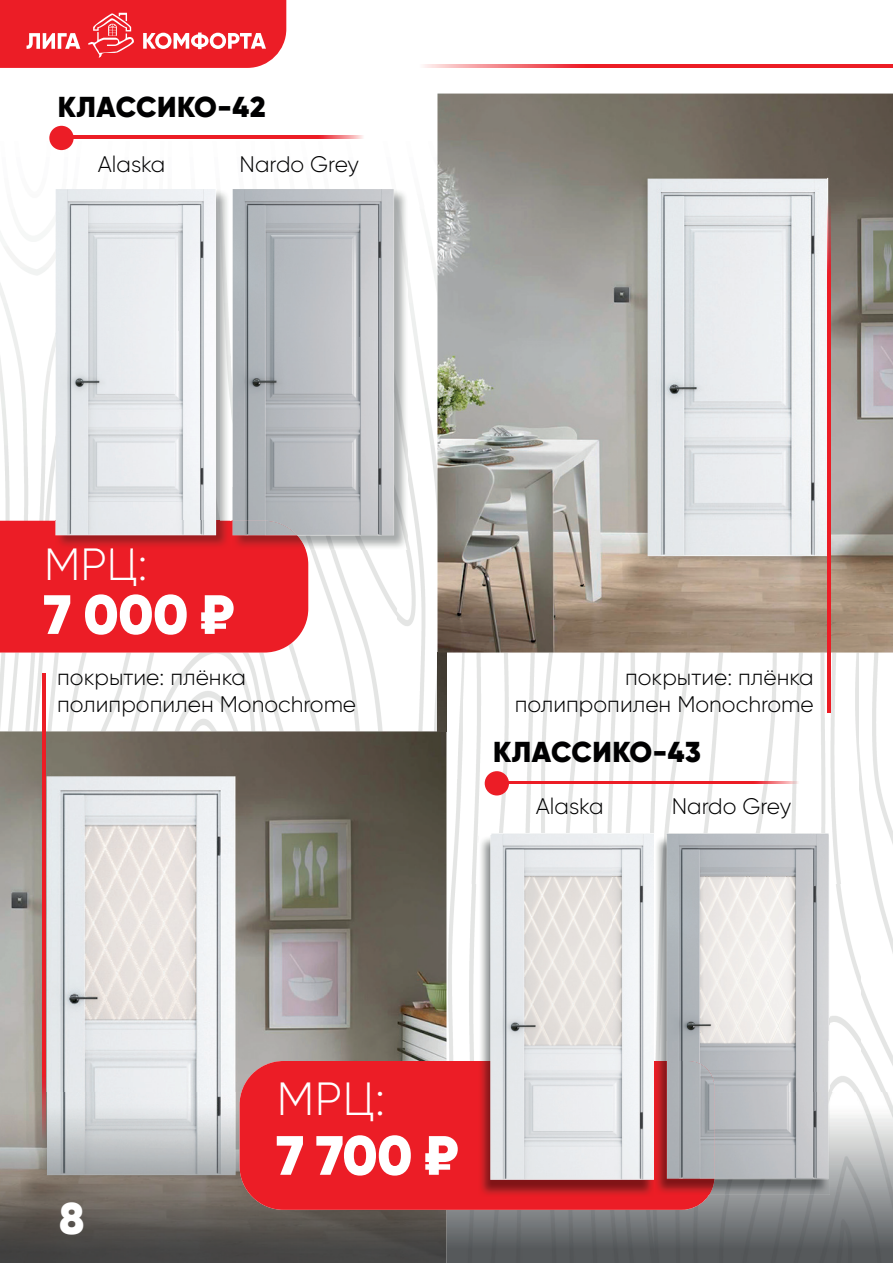
<style>
.page{position:relative;width:893px;height:1263px;background:#fff}
.page>*{position:absolute;margin:0;border:0;box-sizing:border-box;transform-origin:0 0}
.t1{font:900 55.2px "Gilroy";color:#fff}
.t2{font:300 46.5px "Gilroy";color:#fff}
.t3{font:300 45px "Gilroy";color:#fff}
.t4{font:900 44.4px "Gilroy";color:#fff}
.t5{font:900 28.8px "Gilroy";letter-spacing:.015em;color:#000001}
.t6{font:300 22.5px/27px "Gilroy";color:#000001}
</style>
<div class="page">
<img style="left:49px;top:0;width:414px;height:151px">
<img style="left:463px;top:64px;width:430px;height:30px">
<img style="left:0;top:246px;width:55px;height:275px">
<img style="left:230px;top:353px;width:2px;height:168px">
<img style="left:397px;top:246px;width:66px;height:534px">
<img style="left:298px;top:550px;width:99px;height:181px">
<img style="left:0;top:652px;width:298px;height:79px">
<img style="left:463px;top:652px;width:397px;height:232px">
<img style="left:860px;top:652px;width:33px;height:440px">
<img style="left:446px;top:780px;width:15px;height:281px">
<img style="left:469px;top:884px;width:7px;height:177px">
<img style="left:830px;top:884px;width:30px;height:208px">
<svg style="left:0;top:0;width:286px;height:68px"></svg>
<img style="left:56px;top:190px;width:174px;height:331px">
<img style="left:55px;top:189px;width:164px;height:47px">
<img style="left:55px;top:236px;width:1px;height:285px">
<img style="left:308px;top:193px;width:100px;height:357px">
<svg style="left:0;top:521px;width:308px;height:131px"></svg>
<img style="left:232px;top:189px;width:170px;height:347px">
<img style="left:232px;top:521px;width:65px;height:15px">
<img style="left:74px;top:136px;width:311px;height:2px">
<div style="left:49px;top:126px;width:25px;height:24px;background:#ec1d26;border-radius:50%"></div>
<img style="left:509px;top:781px;width:311px;height:3px">
<div style="left:485px;top:771px;width:24px;height:24px;background:#ec1d26;border-radius:50%"></div>
<img style="left:0;top:731px;width:446px;height:361px">
<img style="left:437px;top:652px;width:9px;height:79px">
<img style="left:0;top:1092px;width:893px;height:171px">
<div style="left:240px;top:1061px;width:474px;height:149px;background:#ec1d26"></div>
<img style="left:478px;top:836px;width:177px;height:361px">
<img style="left:489px;top:833px;width:164px;height:347px">
<img style="left:655px;top:836px;width:175px;height:256px">
<img style="left:714px;top:1092px;width:116px;height:103px">
<img style="left:655px;top:1061px;width:59px;height:134px">
<img style="left:654px;top:836px;width:1px;height:359px">
<img style="left:667px;top:833px;width:161px;height:259px">
<img style="left:714px;top:1092px;width:114px;height:87px">
<img style="left:667px;top:1061px;width:47px;height:118px">
<img style="left:437px;top:94px;width:456px;height:558px">
<img style="left:43px;top:674px;width:3px;height:498px">
<img style="left:827px;top:167px;width:3px;height:545px">
<img style="left:357px;top:65px;width:536px;height:3px">
<p class="t5" style="left:58px;top:88px;width:210px">КЛАССИКО-42</p>
<p class="t6" style="left:98px;top:151px;width:69px">Alaska</p>
<p class="t6" style="left:240px;top:151px;width:121px">Nardo Grey</p>
<h3 class="t3" style="left:44px;top:537px;width:105px">МРЦ:</h3>
<h1 class="t1" style="left:44px;top:579px;width:192px">7 000 ₽</h1>
<p class="t6" style="left:57px;top:663px;width:300px">покрытие: плёнка полипропилен Monochrome</p>
<p class="t6" style="left:515px;top:663px;width:300px;text-align:right">покрытие: плёнка полипропилен Monochrome</p>
<p class="t5" style="left:493px;top:734px;width:210px">КЛАССИКО-43</p>
<h3 class="t4" style="left:59px;top:1190px;width:27px">8</h3>
<p class="t6" style="left:536px;top:792px;width:69px">Alaska</p>
<p class="t6" style="left:672px;top:792px;width:121px">Nardo Grey</p>
<h2 class="t2" style="left:277px;top:1070px;width:109px">МРЦ:</h2>
<h1 class="t1" style="left:277px;top:1120px;width:183px">7 700 ₽</h1>
</div>
